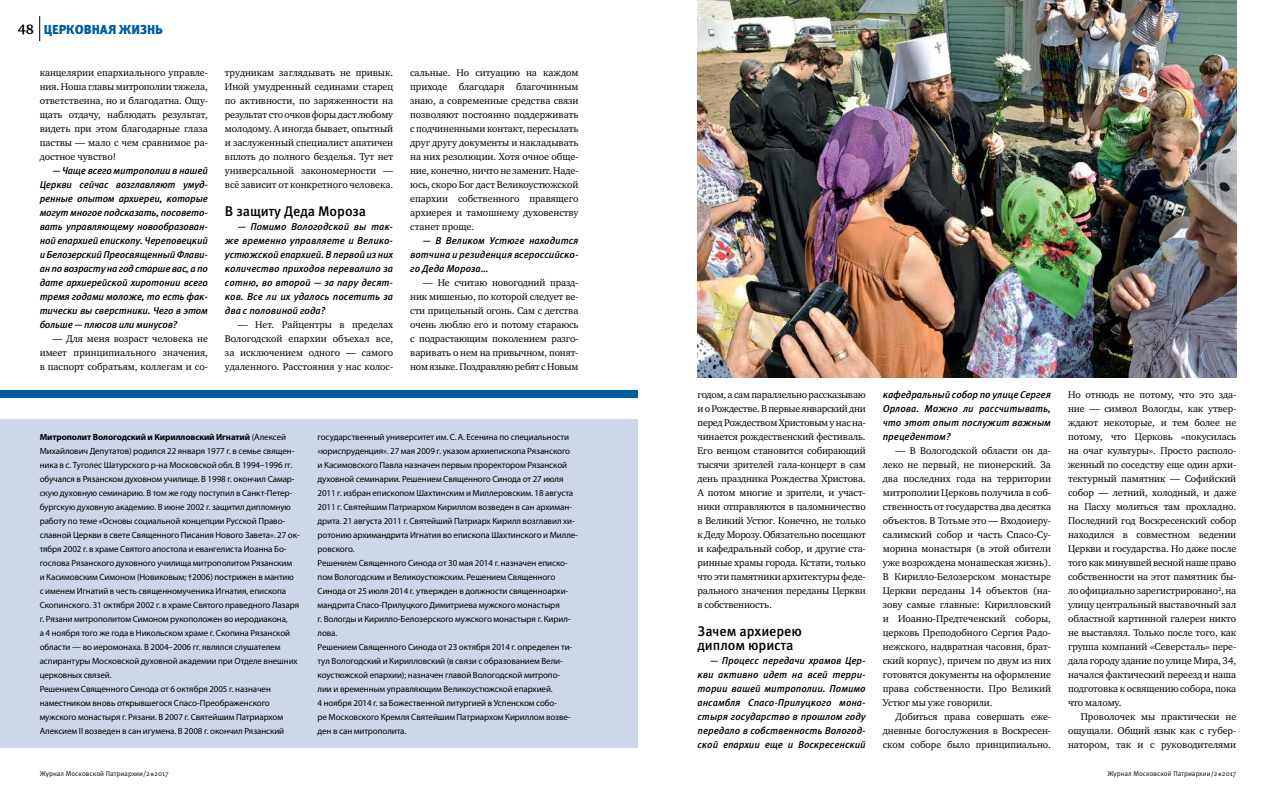
<style>
.page{position:relative;width:1276px;height:794px;background:#fff}
.page>*{position:absolute;margin:0;border:0;box-sizing:border-box;transform-origin:0 0}
.t1{font:500 14px/14px "Meta Pro";letter-spacing:-.005em;color:#000}
.t2{font:700 14px "Charter ITC";color:#000}
.t3{font:900 13px "Meta Pro";letter-spacing:-.005em;color:#005ea1}
.t4{font:10px/14px "Charter ITC";letter-spacing:-.005em;color:#000;text-align:justify}
.t5{font:italic 500 10px/14px "Meta Pro";letter-spacing:-.005em;color:#000;text-align:justify}
.t6{font:9px/14px "Myriad Pro";letter-spacing:-.01em;color:#000}
.t7{font:7px "Meta Pro";color:#000}
.s1{font-weight:700}
</style>
<div class="page">
<svg style="left:39px;top:16px;width:1px;height:25px"></svg>
<svg style="left:150px;top:772px;width:4px;height:4px"></svg>
<div style="left:0;top:390px;width:638px;height:8px;background:#005ea1"></div>
<div style="left:0;top:420px;width:638px;height:328px;background:#ced7ea"></div>
<img style="left:697px;top:0;width:539px;height:377px">
<h1 class="t2" style="left:18px;top:20px;width:18px">48</h1>
<h2 class="t3" style="left:44px;top:21px;width:121px">ЦЕРКОВНАЯ ЖИЗНЬ</h2>
<p class="t4" style="left:40px;top:65px;width:170px">канцелярии епархиального управле&shy;ния. Ноша главы митрополии тяжела, ответственна, но и благодатна. Ощу&shy;щать отдачу, наблюдать результат, видеть при этом благодарные глаза паствы — мало с чем сравнимое ра&shy;достное чувство!</p>
<p class="t5" style="left:40px;top:164px;width:170px;text-indent:13px">— Чаще всего митрополии в нашей Церкви сейчас возглавляют умуд&shy;ренные опытом архиереи, которые могут многое подсказать, посовето&shy;вать управляющему новообразован&shy;ной епархией епископу. Череповецкий и Белозерский Преосвященный Флави&shy;ан по возрасту на год старше вас, а по дате архиерейской хиротонии всего тремя годами моложе, то есть фак&shy;тически вы сверстники. Чего в этом больше — плюсов или минусов?</p>
<p class="t4" style="left:40px;top:331px;width:170px;text-indent:13px">— Для меня возраст человека не имеет принципиального значения, в паспорт собратьям, коллегам и со-</p>
<p class="t4" style="left:225px;top:65px;width:170px">трудникам заглядывать не привык.<br>Иной умудренный сединами старец по активности, по заряженности на результат сто очков форы даст любому молодому. А иногда бывает, опытный и заслуженный специалист апатичен вплоть до полного безделья. Тут нет универсальной закономерности — всё зависит от конкретного человека.</p>
<h1 class="t1" style="left:225px;top:204px;width:143px">В защиту Деда Мороза</h1>
<p class="t5" style="left:225px;top:220px;width:170px;text-indent:13px">— Помимо Вологодской вы так&shy;же временно управляете и Велико&shy;устюжской епархией. В первой из них количество приходов перевалило за сотню, во второй — за пару десят&shy;ков. Все ли их удалось посетить за два с половиной года?</p>
<p class="t4" style="left:225px;top:317px;width:170px;text-indent:13px">— Нет. Райцентры в пределах Вологодской епархии объехал все, за исключением одного — самого удаленного. Расстояния у нас колос-</p>
<p class="t4" style="left:410px;top:65px;width:170px">сальные. Но ситуацию на каждом приходе благодаря благочинным знаю, а современные средства связи позволяют постоянно поддерживать с подчиненными контакт, пересылать друг другу документы и накладывать на них резолюции. Хотя очное обще&shy;ние, конечно, ничто не заменит. Наде&shy;юсь, скоро Бог даст Великоустюжской епархии собственного правящего архиерея и тамошнему духовенству станет проще.</p>
<p class="t5" style="left:410px;top:234px;width:170px;text-indent:13px">— В Великом Устюге находится вотчина и резиденция всероссийско&shy;го Деда Мороза…</p>
<p class="t4" style="left:410px;top:275px;width:170px;text-indent:13px">— Не считаю новогодний празд&shy;ник мишенью, по которой следует ве&shy;сти прицельный огонь. Сам с детства очень люблю его и потому стараюсь с подрастающим поколением разго&shy;варивать о нем на привычном, понят&shy;ном языке. Поздравляю ребят с Новым</p>
<p class="t6" style="left:40px;top:430px;width:262px"><span class="s1">Митрополит Вологодский и Кирилловский Игнатий</span> (Алексей Михайлович Депутатов) родился 22 января 1977 г. в семье священ&shy;ника в с. Туголес Шатурского р-на Московской обл. В 1994–1996 гг. обучался в Рязанском духовном училище. В 1998 г. окончил Самар&shy;скую духовную семинарию. В том же году поступил в Санкт-Петер&shy;бургскую духовную академию. В июне 2002 г. защитил дипломную работу по теме «Основы социальной концепции Русской Право&shy;славной Церкви в свете Священного Писания Нового Завета». 27 ок&shy;тября 2002 г. в храме Святого апостола и евангелиста Иоанна Бо&shy;гослова Рязанского духовного училища митрополитом Рязанским<br>и Касимовским Симоном (Новиковым; †2006) пострижен в мантию с именем Игнатий в честь священномученика Игнатия, епископа Скопинского. 31 октября 2002 г. в храме Святого праведного Лазаря г. Рязани митрополитом Симоном рукоположен во иеродиакона,<br>а 4 ноября того же года в Никольском храме г. Скопина Рязанской области — во иеромонаха. В 2004–2006 гг. являлся слушателем аспирантуры Московской духовной академии при Отделе внешних церковных связей.<br>Решением Священного Синода от 6 октября 2005 г. назначен наместником вновь открывшегося Cпaco-Преображенского мужского монастыря г. Рязани. В 2007 г. Святейшим Патриархом Алексием II возведен в сан игумена. В 2008 г. окончил Рязанский</p>
<p class="t6" style="left:317px;top:430px;width:262px">государственный университет им. С.А. Есенина по специальности «юриспруденция». 27 мая 2009 г. указом архиепископа Рязанского<br>и Касимовского Павла назначен первым проректором Рязанской духовной семинарии. Решением Священного Синода от 27 июля 2011 г. избран епископом Шахтинским и Миллеровским. 18 августа 2011 г. Святейшим Патриархом Кириллом возведен в сан архиман&shy;дрита. 21 августа 2011 г. Святейший Патриарх Кирилл возглавил хи&shy;ротонию архимандрита Игнатия во епископа Шахтинского и Милле&shy;ровского.<br>Решением Священного Синода от 30 мая 2014 г. назначен еписко&shy;пом Вологодским и Великоустюжским. Решением Священного Синода от 25 июля 2014 г. утвержден в должности священноархи&shy;мандрита Спасо-Прилуцкого Димитриева мужского монастыря<br>г. Вологды и Кирилло-Белозерского мужского монастыря г. Кирил&shy;лова.<br>Решением Священного Синода от 23 октября 2014 г. определен ти&shy;тул Вологодский и Кирилловский (в связи с образованием Вели&shy;коустюжской епархии); назначен главой Вологодской митропо-<br>лии и временным управляющим Великоустюжской епархией.<br>4 ноября 2014 г. за Божественной литургией в Успенском собо-<br>ре Московского Кремля Святейшим Патриархом Кириллом возве&shy;ден в сан митрополита.</p>
<p class="t4" style="left:697px;top:387px;width:170px">годом, а сам параллельно рассказываю ио Рождестве. В первые январский дни перед Рождеством Христовым у нас на&shy;чинается рождественский фестиваль.<br>Его венцом становится собирающий тысячи зрителей гала-концерт в сам день праздника Рождества Христова.<br>А потом многие и зрители, и участ&shy;ники отправляются в паломничество в Великий Устюг. Конечно, не только к Деду Морозу. Обязательно посещают и кафедральный собор, и другие ста&shy;ринные храмы города. Кстати, только что эти памятники архитектуры феде&shy;рального значения переданы Церкви в собственность.</p>
<h1 class="t1" style="left:697px;top:624px;width:106px">Зачем архиерею диплом юриста</h1>
<p class="t5" style="left:697px;top:654px;width:170px;text-indent:13px">— Процесс передачи храмов Цер&shy;кви активно идет на всей терри&shy;тории вашей митрополии. Помимо ансамбля Спасо-Прилуцкого мона&shy;стыря государство в прошлом году передало в собственность Вологод&shy;ской епархии еще и Воскресенский</p>
<p class="t5" style="left:883px;top:388px;width:170px">кафедральный собор по улице Сергея Орлова. Можно ли рассчитывать, что этот опыт послужит важным прецедентом?</p>
<p class="t4" style="left:883px;top:443px;width:170px;text-indent:13px">— В Вологодской области он да&shy;леко не первый, не пионерский. За два последних года на территории митрополии Церковь получила в соб&shy;ственность от государства два десятка объектов. В Тотьме это — Входоиеру&shy;салимский собор и часть Спасо-Су&shy;морина монастыря (в этой обители уже возрождена монашеская жизнь).<br>В Кирилло-Белозерском монастыре Церкви переданы 14 объектов (на&shy;зову самые главные: Кирилловский и Иоанно-Предтеченский соборы, церковь Преподобного Сергия Радо&shy;нежского, надвратная часовня, брат&shy;ский корпус), причем по двум из них готовятся документы на оформление права собственности. Про Великий Устюг мы уже говорили.</p>
<p class="t4" style="left:883px;top:709px;width:170px;text-indent:13px">Добиться права совершать еже&shy;дневные богослужения в Воскресен&shy;ском соборе было принципиально.</p>
<p class="t4" style="left:1068px;top:387px;width:170px">Но отнюдь не потому, что это зда&shy;ние — символ Вологды, как утвер&shy;ждают некоторые, и тем более не потому, что Церковь «покусилась на очаг культуры». Просто располо&shy;женный по соседству еще один архи&shy;тектурный памятник — Софийский собор — летний, холодный, и даже на Пасху молиться там прохладно.<br>Последний год Воскресенский собор находился в совместном ведении Церкви и государства. Но даже после того как минувшей весной наше право собственности на этот памятник бы&shy;ло официально зарегистрировано<sup>2</sup>, на улицу центральный выставочный зал областной картинной галереи никто не выставлял. Только после того, как группа компаний «Северсталь» пере&shy;дала городу здание по улице Мира, 34, начался фактический переезд и наша подготовка к освящению собора, пока что малому.</p>
<p class="t4" style="left:1068px;top:709px;width:170px;text-indent:13px">Проволочек мы практически не ощущали. Общий язык как с губер&shy;натором, так и с руководителями</p>
<p class="t7" style="left:40px;top:769px;width:130px">Журнал Московской Патриархии/2 2017</p>
<p class="t7" style="left:1107px;top:769px;width:130px">Журнал Московской Патриархии/2 2017</p>
</div>
